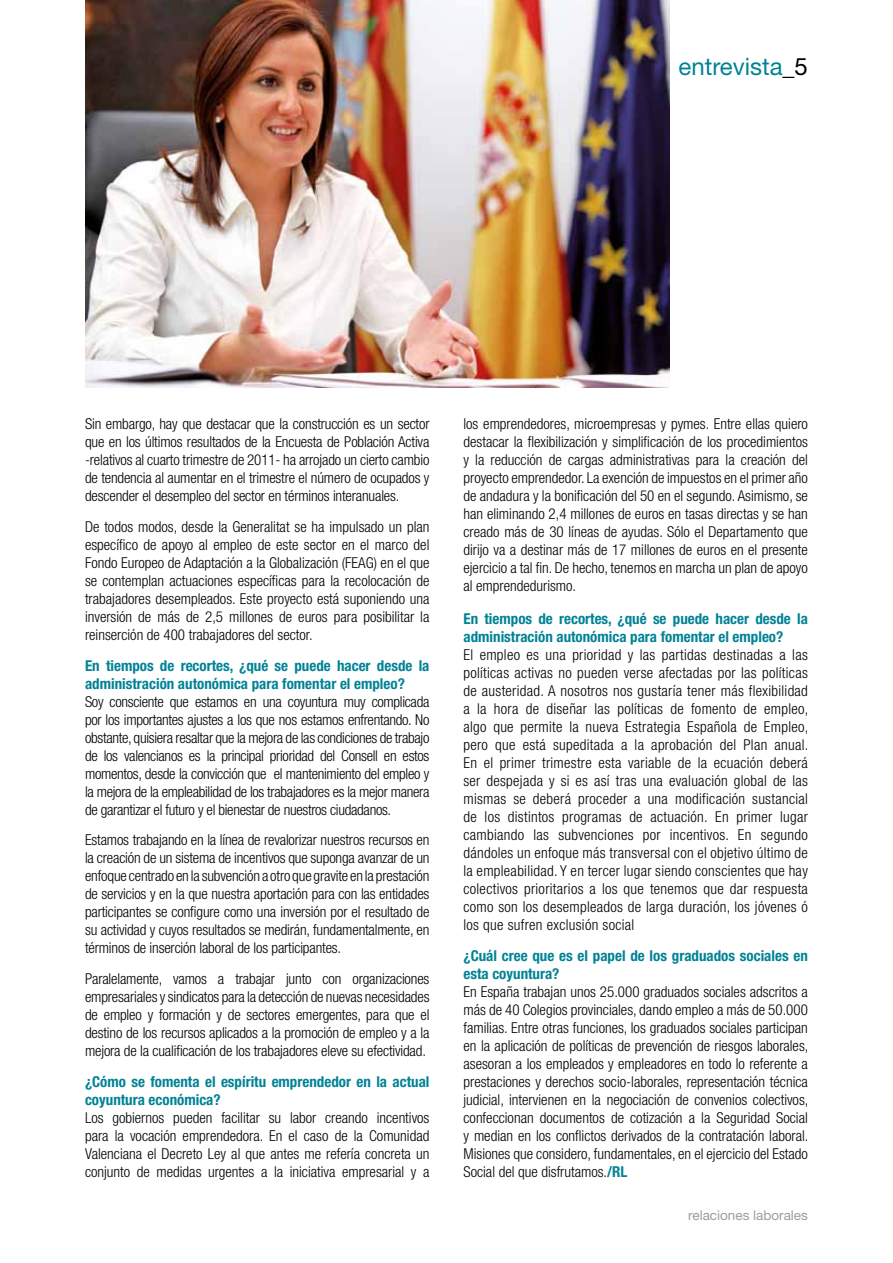
<style>
.page{position:relative;width:893px;height:1263px;background:#fff}
.page>*{position:absolute;margin:0;border:0;box-sizing:border-box;transform-origin:0 0}
.t1{font:24px "Helvetica Neue LT Std";color:#008295}
.t2{font:300 condensed 15px/18px "Helvetica Neue LT Std";color:#000;text-align:justify}
.t3{font:700 condensed 15px/18px "Helvetica Neue LT Std";color:#008295}
.t4{font:13.5px "Helvetica Neue LT Std";color:#9d9d9c}
.s1{color:#000}
.s2{font-weight:700;color:#008295}
</style>
<div class="page">
<img style="left:85px;top:0;width:584px;height:388px">
<h1 class="t1" style="left:679px;top:52px;width:131px">entrevista<span class="s1">_5</span></h1>
<p class="t2" style="left:85px;top:415px;width:346px">Sin embargo, hay que destacar que la construcción es un sector que en los últimos resultados de la Encuesta de Población Activa -relativos al cuarto trimestre de 2011- ha arrojado un cierto cambio de tendencia al aumentar en el trimestre el número de ocupados y descender el desempleo del sector en términos interanuales.</p>
<p class="t2" style="left:85px;top:517px;width:346px">De todos modos, desde la Generalitat se ha impulsado un plan específico de apoyo al empleo de este sector en el marco del Fondo Europeo de Adaptación a la Globalización (FEAG) en el que se contemplan actuaciones específicas para la recolocación de trabajadores desempleados. Este proyecto está suponiendo una inversión de más de 2,5 millones de euros para posibilitar la reinserción de 400 trabajadores del sector.</p>
<p class="t3" style="left:85px;top:656px;width:346px">En tiempos de recortes, ¿qué se puede hacer desde la administración autonómica para fomentar el empleo?</p>
<p class="t2" style="left:85px;top:692px;width:346px">Soy consciente que estamos en una coyuntura muy complicada por los importantes ajustes a los que nos estamos enfrentando. No obstante, quisiera resaltar que la mejora de las condiciones de trabajo de los valencianos es la principal prioridad del Consell en estos momentos, desde la convicción que el mantenimiento del empleo y la mejora de la empleabilidad de los trabajadores es la mejor manera de garantizar el futuro y el bienestar de nuestros ciudadanos.</p>
<p class="t2" style="left:85px;top:831px;width:346px">Estamos trabajando en la línea de revalorizar nuestros recursos en la creación de un sistema de incentivos que suponga avanzar de un enfoque centrado en la subvención a otro que gravite en la prestación de servicios y en la que nuestra aportación para con las entidades participantes se configure como una inversión por el resultado de su actividad y cuyos resultados se medirán, fundamentalmente, en términos de inserción laboral de los participantes.</p>
<p class="t2" style="left:85px;top:970px;width:346px">Paralelamente, vamos a trabajar junto con organizaciones empresariales y sindicatos para la detección de nuevas necesidades de empleo y formación y de sectores emergentes, para que el destino de los recursos aplicados a la promoción de empleo y a la mejora de la cualificación de los trabajadores eleve su efectividad.</p>
<p class="t3" style="left:85px;top:1072px;width:346px">¿Cómo se fomenta el espíritu emprendedor en la actual coyuntura económica?</p>
<p class="t2" style="left:85px;top:1108px;width:346px">Los gobiernos pueden facilitar su labor creando incentivos para la vocación emprendedora. En el caso de la Comunidad Valenciana el Decreto Ley al que antes me refería concreta un conjunto de medidas urgentes a la iniciativa empresarial y a</p>
<p class="t2" style="left:463px;top:415px;width:346px">los emprendedores, microempresas y pymes. Entre ellas quiero destacar la flexibilización y simplificación de los procedimientos y la reducción de cargas administrativas para la creación del proyecto emprendedor. La exención de impuestos en el primer año de andadura y la bonificación del 50 en el segundo. Asimismo, se han eliminando 2,4 millones de euros en tasas directas y se han creado más de 30 líneas de ayudas. Sólo el Departamento que dirijo va a destinar más de 17 millones de euros en el presente ejercicio a tal fin. De hecho, tenemos en marcha un plan de apoyo al emprendedurismo.</p>
<p class="t3" style="left:463px;top:609px;width:346px">En tiempos de recortes, ¿qué se puede hacer desde la administración autonómica para fomentar el empleo?</p>
<p class="t2" style="left:463px;top:646px;width:347px">El empleo es una prioridad y las partidas destinadas a las políticas activas no pueden verse afectadas por las políticas de austeridad. A nosotros nos gustaría tener más flexibilidad a la hora de diseñar las políticas de fomento de empleo, algo que permite la nueva Estrategia Española de Empleo, pero que está supeditada a la aprobación del Plan anual.<br>En el primer trimestre esta variable de la ecuación deberá ser despejada y si es así tras una evaluación global de las mismas se deberá proceder a una modificación sustancial de los distintos programas de actuación. En primer lugar cambiando las subvenciones por incentivos. En segundo dándoles un enfoque más transversal con el objetivo último de la empleabilidad. Y en tercer lugar siendo conscientes que hay colectivos prioritarios a los que tenemos que dar respuesta como son los desempleados de larga duración, los jóvenes ó los que sufren exclusión social</p>
<p class="t3" style="left:463px;top:946px;width:346px">¿Cuál cree que es el papel de los graduados sociales en esta coyuntura?</p>
<p class="t2" style="left:463px;top:982px;width:346px">En España trabajan unos 25.000 graduados sociales adscritos a más de 40 Colegios provinciales, dando empleo a más de 50.000 familias. Entre otras funciones, los graduados sociales participan en la aplicación de políticas de prevención de riesgos laborales, asesoran a los empleados y empleadores en todo lo referente a prestaciones y derechos socio-laborales, representación técnica judicial, intervienen en la negociación de convenios colectivos, confeccionan documentos de cotización a la Seguridad Social y median en los conflictos derivados de la contratación laboral.<br>Misiones que considero, fundamentales, en el ejercicio del Estado Social del que disfrutamos.<span class="s2">/RL</span></p>
<p class="t4" style="left:688px;top:1207px;width:121px">relaciones laborales</p>
</div>
